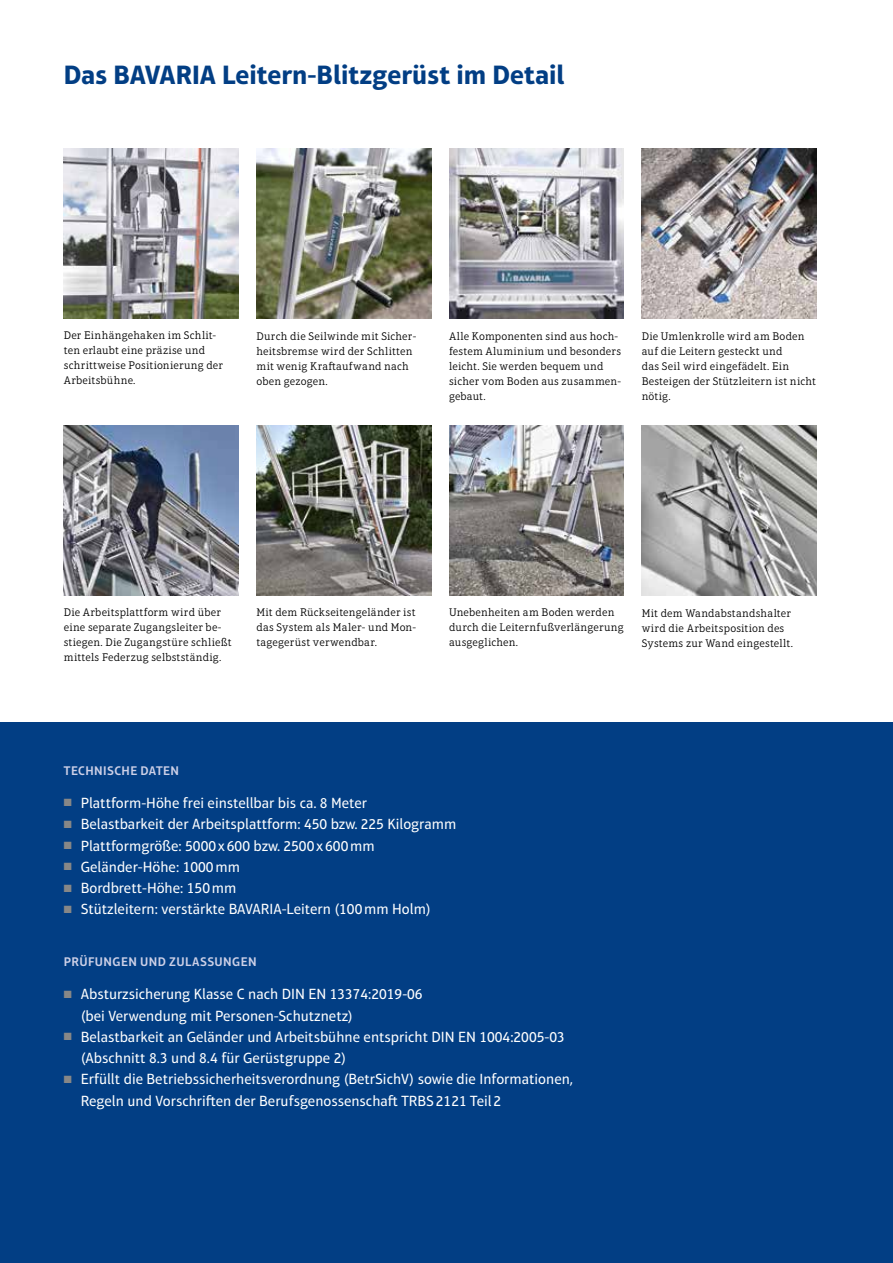
<style>
.page{position:relative;width:893px;height:1263px;background:#fff}
.page>*{position:absolute;margin:0;border:0;box-sizing:border-box;transform-origin:0 0}
.t1{font:700 27px "Aptifer Sans LT Pro";color:#023e84}
.t2{font:15px/21.3px "Aptifer Sans LT Pro";color:#fff}
.t3{font:600 12.75px "Aptifer Sans LT Pro";letter-spacing:.035em;color:#cdd0e7}
.t4{font:300 11.25px/15px "Aptifer Slab LT Pro";letter-spacing:.01em;color:#000}
.s1{color:#878787}
</style>
<div class="page">
<div style="left:0;top:723px;width:893px;height:540px;background:#023e84"></div>
<img style="left:64px;top:425px;width:174px;height:170px">
<img style="left:64px;top:149px;width:174px;height:170px">
<img style="left:256px;top:425px;width:175px;height:170px">
<img style="left:256px;top:149px;width:175px;height:170px">
<img style="left:642px;top:425px;width:174px;height:170px">
<img style="left:642px;top:149px;width:174px;height:170px">
<img style="left:449px;top:425px;width:175px;height:170px">
<img style="left:449px;top:149px;width:175px;height:170px">
<h1 class="t1" style="left:64px;top:59px;width:502px">Das BAVARIA Leitern-Blitzgerüst im Detail</h1>
<p class="t4" style="left:64px;top:328px;width:161px">Der Einhängehaken im Schlit&shy;ten erlaubt eine präzise und schrittweise Positionierung der<br>Arbeitsbühne.</p>
<p class="t4" style="left:256px;top:328px;width:162px">Durch die Seilwinde mit Sicher&shy;heitsbremse wird der Schlitten mit wenig Kraftaufwand nach oben gezogen.</p>
<p class="t4" style="left:449px;top:328px;width:173px">Alle Komponenten sind aus hoch&shy;festem Aluminium und besonders leicht. Sie werden bequem und sicher vom Boden aus zusammen&shy;gebaut.</p>
<p class="t4" style="left:642px;top:329px;width:176px">Die Umlenkrolle wird am Boden auf die Leitern gesteckt und<br>das Seil wird eingefädelt. Ein<br>Besteigen der Stützleitern ist nicht nötig.</p>
<p class="t4" style="left:64px;top:605px;width:169px">Die Arbeitsplattform wird über eine separate Zugangsleiter be&shy;stiegen. Die Zugangstüre schließt mittels Federzug selbstständig.</p>
<p class="t4" style="left:256px;top:605px;width:161px;text-align:justify">Mit dem Rückseitengeländer ist das System als Maler- und Mon&shy;tagegerüst verwendbar.</p>
<p class="t4" style="left:449px;top:605px;width:176px">Unebenheiten am Boden werden durch die Leiternfußverlängerung ausgeglichen.</p>
<p class="t4" style="left:642px;top:605px;width:153px">Mit dem Wandabstandshalter wird die Arbeitsposition des<br>Systems zur Wand eingestellt.</p>
<p class="t3" style="left:64px;top:763px;width:117px">TECHNISCHE DATEN</p>
<h2 class="t2" style="left:64px;top:792px;width:305px"><span class="s1">■</span> Plattform-Höhe frei einstellbar bis ca. 8 Meter</h2>
<h2 class="t2" style="left:64px;top:813px;width:394px"><span class="s1">■</span> Belastbarkeit der Arbeitsplattform: 450 bzw. 225 Kilogramm</h2>
<h2 class="t2" style="left:64px;top:835px;width:312px"><span class="s1">■</span> Plattformgröße: 5000x600 bzw. 2500x600mm</h2>
<h2 class="t2" style="left:64px;top:856px;width:178px"><span class="s1">■</span> Geländer-Höhe: 1000mm</h2>
<h2 class="t2" style="left:64px;top:877px;width:174px"><span class="s1">■</span> Bordbrett-Höhe: 150mm</h2>
<h2 class="t2" style="left:64px;top:898px;width:368px"><span class="s1">■</span> Stützleitern: verstärkte BAVARIA-Leitern (100mm Holm)</h2>
<p class="t3" style="left:64px;top:954px;width:194px">PRÜFUNGEN UND ZULASSUNGEN</p>
<h2 class="t2" style="left:81px;top:984px;width:343px;text-indent:-17px"><span class="s1">■</span> Absturzsicherung Klasse C nach DIN EN 13374:2019-06 (bei Verwendung mit Personen-Schutznetz)</h2>
<h2 class="t2" style="left:81px;top:1026px;width:485px;text-indent:-17px"><span class="s1">■</span> Belastbarkeit an Geländer und Arbeitsbühne entspricht DIN EN 1004:2005-03 (Abschnitt 8.3 und 8.4 für Gerüstgruppe 2)</h2>
<h2 class="t2" style="left:81px;top:1069px;width:494px;text-indent:-17px"><span class="s1">■</span> Erfüllt die Betriebssicherheitsverordnung (BetrSichV) sowie die Informationen,<br>Regeln und Vorschriften der Berufsgenossenschaft TRBS2121 Teil2</h2>
</div>
